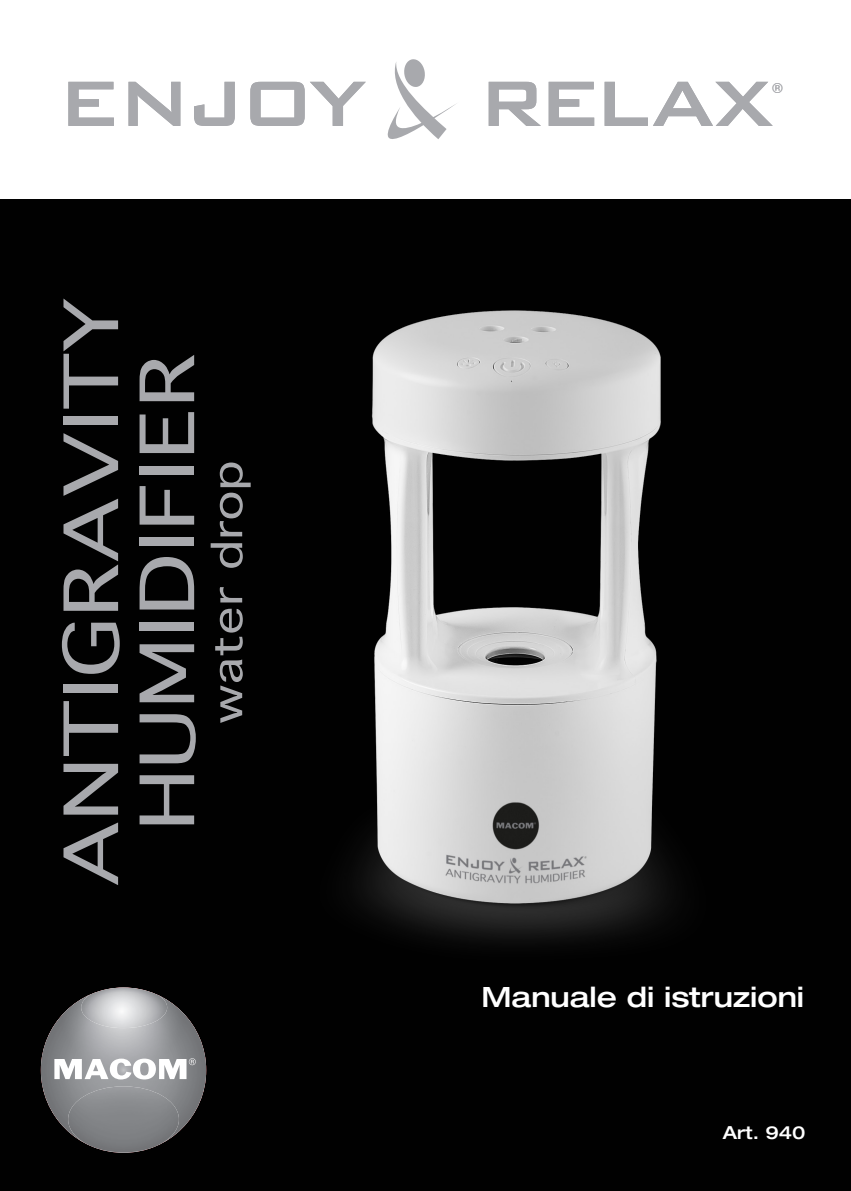
<style>
.page{position:relative;width:851px;height:1191px;background:#fff}
.page>*{position:absolute;margin:0;border:0;box-sizing:border-box;transform-origin:0 0}
.t1{font:500 85.4px "Bank Gothic BT";letter-spacing:-.055em;color:#a8a9ad}
.t2{font:72px "Geneva";color:#a8a9ad;scale:1.25 1}
.t3{font:40px "Geneva";color:#a8a9ad;scale:1.25 1}
.t4{font:500 expanded 28px "Helvetica Neue";color:#fff}
.t5{font:500 expanded 18px "Helvetica Neue";color:#fff}
.t6{font:13.8px "Helvetica";color:#a8a9ad}
</style>
<div class="page">
<div style="left:0;top:0;width:850px;height:1191px;background:#010101"></div>
<div style="left:0;top:0;width:850px;height:198px;background:#fff"></div>
<svg style="left:394px;top:59px;width:62px;height:55px"></svg>
<svg style="left:41px;top:987px;width:158px;height:165px"></svg>
<img style="left:199px;top:114px;width:649px;height:990px">
<p class="t1" style="left:57px;top:58px;width:311px">ENJOY</p>
<p class="t1" style="left:477px;top:58px;width:296px">RELAX</p>
<p class="t6" style="left:772px;top:78px;width:12px">®</p>
<p class="t2" style="left:51px;top:886px;width:473px;rotate:-90deg">ANTIGRAVITY</p>
<p class="t2" style="left:127px;top:831px;width:384px;rotate:-90deg">HUMIDIFIER</p>
<p class="t3" style="left:205px;top:723px;width:212px;rotate:-90deg">water drop</p>
<p class="t4" style="left:481px;top:979px;width:324px">Manuale di istruzioni</p>
<p class="t5" style="left:722px;top:1121px;width:84px">Art. 940</p>
</div>
